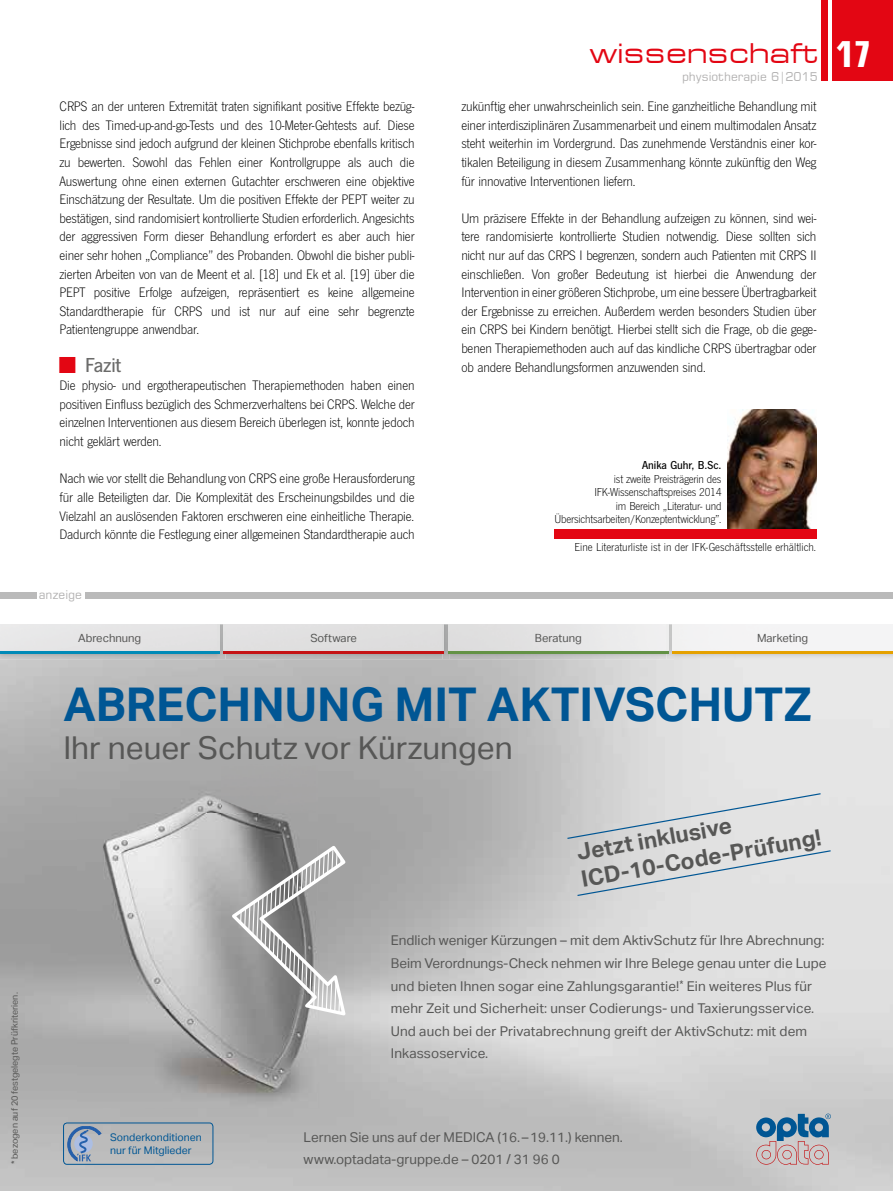
<style>
.page{position:relative;width:893px;height:1191px;background:#fff}
.page>*{position:absolute;margin:0;border:0;box-sizing:border-box;transform-origin:0 0}
.t1{font:700 46.5px "Aktiv Grotesk";color:#005694}
.t2{font:700 condensed 36px "Square 721 BT";color:#fff}
.t3{font:31.5px "Aktiv Grotesk";color:#575756}
.t4{font:expanded 27px "Square 721 BT";color:#e30613}
.t5{font:700 22.65px/27.2px "Aktiv Grotesk";color:#575756}
.t6{font:500 21px "News Got";letter-spacing:-.02em;color:#6b6b6a}
.t7{font:300 14.25px/18.6px "News Got";letter-spacing:-.01em;color:#000;text-align:justify}
.t8{font:13.5px/22.5px "Aktiv Grotesk";color:#575756}
.t9{font:300 12px/13.5px "News Got";letter-spacing:-.015em;color:#000;text-align:right}
.t10{font:12px "Square 721 BT";color:#b3b2b2}
.t11{font:500 12px "News Got";color:#000}
.t12{font:11.25px "Aktiv Grotesk";color:#575756}
.t13{font:10.5px/13.5px "Aktiv Grotesk";color:#005694}
.t14{font:9px "Aktiv Grotesk";color:#575756}
.s1{font-weight:300;font-size:24px;color:#e30613}
</style>
<div class="page">
<img style="left:727px;top:410px;width:89px;height:119px">
<div style="left:554px;top:529px;width:262px;height:9px;background:#e30613"></div>
<div style="left:833px;top:0;width:60px;height:81px;background:#e30613"></div>
<div style="left:821px;top:0;width:7px;height:81px;background:#e30613"></div>
<img style="left:0;top:659px;width:893px;height:532px">
<img style="left:0;top:653px;width:218px;height:6px">
<img style="left:226px;top:653px;width:667px;height:6px">
<img style="left:218px;top:624px;width:8px;height:35px">
<img style="left:442px;top:624px;width:8px;height:35px">
<img style="left:667px;top:624px;width:7px;height:35px">
<svg style="left:667px;top:624px;width:1px;height:27px"></svg>
<hr style="left:0;top:651px;width:220px;height:2px;background:#008ab7">
<hr style="left:224px;top:651px;width:220px;height:2px;background:#c51315">
<hr style="left:448px;top:651px;width:220px;height:2px;background:#639245">
<hr style="left:672px;top:651px;width:221px;height:2px;background:#e5a100">
<svg style="left:756px;top:1113px;width:75px;height:51px;background:#93a1b2"></svg>
<img style="left:78px;top:764px;width:239px;height:343px">
<svg style="left:232px;top:845px;width:113px;height:170px;background:#a0a0a0"></svg>
<div style="left:63px;top:1122px;width:150px;height:42px;border:1px solid #005694;border-radius:4px"></div>
<svg style="left:68px;top:1126px;width:33px;height:35px"></svg>
<svg style="left:566px;top:792px;width:256px;height:47px;background:#d6d8da"></svg>
<svg style="left:576px;top:849px;width:256px;height:47px;background:#d7d9db"></svg>
<div style="left:0;top:592px;width:893px;height:7px;background:#bababa"></div>
<div style="left:37px;top:588px;width:48px;height:15px;background:#fff"></div>
<p class="t7" style="left:60px;top:97px;width:357px">CRPS an der unteren Extremität traten signifikant positive Effekte bezüg&shy;lich des Timed-up-and-go-Tests und des 10-Meter-Gehtests auf. Diese Ergebnisse sind jedoch aufgrund der kleinen Stichprobe ebenfalls kritisch zu bewerten. Sowohl das Fehlen einer Kontrollgruppe als auch die Auswertung ohne einen externen Gutachter erschweren eine objektive Einschätzung der Resultate. Um die positiven Effekte der PEPT weiter zu bestätigen, sind randomisiert kontrollierte Studien erforderlich. Angesichts der aggressiven Form dieser Behandlung erfordert es aber auch hier einer sehr hohen „Compliance” des Probanden. Obwohl die bisher publi&shy;zierten Arbeiten von van de Meent et al. [18] und Ek et al. [19] über die PEPT positive Erfolge aufzeigen, repräsentiert es keine allgemeine Standardtherapie für CRPS und ist nur auf eine sehr begrenzte Patientengruppe anwendbar.</p>
<h3 class="t6" style="left:60px;top:353px;width:63px"><span class="s1">■</span> Fazit</h3>
<p class="t7" style="left:60px;top:376px;width:357px">Die physio- und ergotherapeutischen Therapiemethoden haben einen positiven Einfluss bezüglich des Schmerzverhaltens bei CRPS. Welche der einzelnen Interventionen aus diesem Bereich überlegen ist, konnte jedoch nicht geklärt werden.</p>
<p class="t7" style="left:60px;top:469px;width:357px">Nach wie vor stellt die Behandlung von CRPS eine große Herausforderung für alle Beteiligten dar. Die Komplexität des Erscheinungsbildes und die Vielzahl an auslösenden Faktoren erschweren eine einheitliche Therapie.<br>Dadurch könnte die Festlegung einer allgemeinen Standardtherapie auch</p>
<p class="t10" style="left:39px;top:587px;width:45px">anzeige</p>
<h3 class="t4" style="left:590px;top:37px;width:230px">wissenschaft</h3>
<p class="t10" style="left:682px;top:69px;width:137px">physiotherapie 6|2015</p>
<p class="t7" style="left:461px;top:97px;width:357px">zukünftig eher unwahrscheinlich sein. Eine ganzheitliche Behandlung mit einer interdisziplinären Zusammenarbeit und einem multimodalen Ansatz steht weiterhin im Vordergrund. Das zunehmende Verständnis einer kor&shy;tikalen Beteiligung in diesem Zusammenhang könnte zukünftig den Weg für innovative Interventionen liefern.</p>
<p class="t7" style="left:461px;top:209px;width:357px">Um präzisere Effekte in der Behandlung aufzeigen zu können, sind wei&shy;tere randomisierte kontrollierte Studien notwendig. Diese sollten sich nicht nur auf das CRPS I begrenzen, sondern auch Patienten mit CRPS II einschließen. Von großer Bedeutung ist hierbei die Anwendung der Intervention in einer größeren Stichprobe, um eine bessere Übertragbarkeit der Ergebnisse zu erreichen. Außerdem werden besonders Studien über ein CRPS bei Kindern benötigt. Hierbei stellt sich die Frage, ob die gege&shy;benen Therapiemethoden auch auf das kindliche CRPS übertragbar oder ob andere Behandlungsformen anzuwenden sind.</p>
<p class="t11" style="left:642px;top:459px;width:81px">Anika Guhr, B.Sc.</p>
<p class="t9" style="left:555px;top:472px;width:168px">ist zweite Preisträgerin des IFK-Wissenschaftspreises 2014<br>im Bereich „Literatur- und Übersichtsarbeiten/Konzeptentwicklung”.</p>
<p class="t9" style="left:574px;top:540px;width:243px">Eine Literaturliste ist in der IFK-Geschäftsstelle erhältlich.</p>
<p class="t12" style="left:78px;top:631px;width:65px">Abrechnung</p>
<p class="t12" style="left:310px;top:631px;width:48px">Software</p>
<p class="t12" style="left:535px;top:631px;width:48px">Beratung</p>
<p class="t12" style="left:757px;top:631px;width:53px">Marketing</p>
<h1 class="t1" style="left:63px;top:676px;width:749px">ABRECHNUNG MIT AKTIVSCHUTZ</h1>
<h3 class="t3" style="left:63px;top:729px;width:451px">Ihr neuer Schutz vor Kürzungen</h3>
<h2 class="t2" style="left:836px;top:32px;width:37px">17</h2>
<p class="t14" style="left:9px;top:1164px;width:174px;rotate:-90deg">* bezogen auf 20 festgelegte Prüfkriterien.</p>
<h3 class="t5" style="left:574px;top:838px;width:245px;rotate:-10deg">Jetzt inklusive<br>ICD-10-Code-Prüfung!</h3>
<p class="t8" style="left:391px;top:929px;width:437px">Endlich weniger Kürzungen – mit dem AktivSchutz für Ihre Abrechnung:<br>Beim Verordnungs-Check nehmen wir Ihre Belege genau unter die Lupe und bieten Ihnen sogar eine Zahlungsgarantie!<sup>*</sup> Ein weiteres Plus für mehr Zeit und Sicherheit: unser Codierungs- und Taxierungsservice.<br>Und auch bei der Privatabrechnung greift der AktivSchutz: mit dem Inkassoservice.</p>
<p class="t13" style="left:110px;top:1130px;width:93px">Sonderkonditionen nur für Mitglieder</p>
<p class="t8" style="left:304px;top:1125px;width:321px">Lernen Sie uns auf der MEDICA (16. – 19.11.) kennen. www.optadata-gruppe.de – 0201 / 31 96 0</p>
</div>
